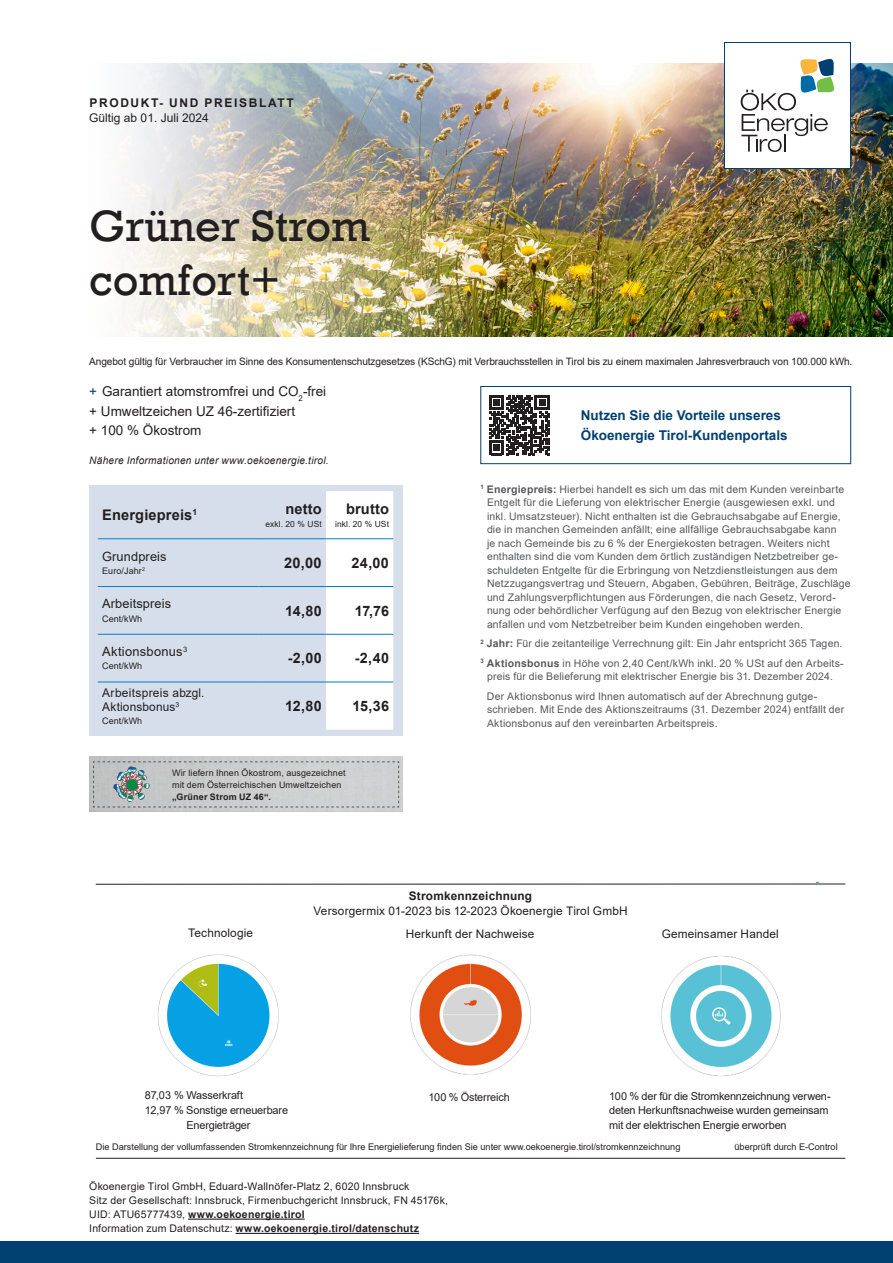
<style>
.page{position:relative;width:893px;height:1263px;background:#fff}
.page>*{position:absolute;margin:0;border:0;box-sizing:border-box;transform-origin:0 0}
.Headline{font:45px "Rockwell";color:#231f20}
.Arial_Bold__12pt__PF{font:700 14.55px "Arial";letter-spacing:.01em;color:#231f20}
.Arial_Bold__12pt__PF-2{font:700 14.4px "Arial";letter-spacing:.02em;color:#231f20}
.Aufzählung_Plus{font:13.5px "Arial";color:#231f20}
.Aufzählung_Plus-2{font:700 13.5px/19.5px "Arial";color:#004071}
.Arial_Bold__12pt__PF-3{font:12.9px "Arial";letter-spacing:.02em;color:#231f20}
.Arial_Bold__12pt__PF-4{font:12.75px "Arial";letter-spacing:.01em;color:#231f20}
.Arial_Bold__12pt__PF-5{font:12px/13.5px "Arial";letter-spacing:.015em;color:#231f20}
.Headline_3{font:700 12px "Arial";letter-spacing:.135em;color:#231f20}
.copy{font:12px "Arial";color:#231f20}
.t1{font:11.85px/14.7px "Arial";letter-spacing:.01em;color:#231f20;text-align:center}
.t2{font:10.95px/14.7px "Arial";letter-spacing:-.015em;color:#231f20}
.t3{font:10.5px/13.5px "Arial";letter-spacing:.015em;color:#57585a}
.Spalte_Aufzählung{font:10.5px "Arial";letter-spacing:.015em;color:#231f20}
.Spalte_Aufzählung-2{font:700 10.5px "Arial";letter-spacing:.02em;color:#231f20}
.Aufzaehlung__80{font:italic 10.5px "Arial";letter-spacing:.025em;color:#231f20;scale:.96 1}
.Aufzählung_Plus-3{font:10.2px "Arial";letter-spacing:-.01em;color:#231f20}
.t4{font:9.15px "Arial";color:#231f20}
.Arial_Bold__12pt__PF-6{font:9px/11.6px "Arial";letter-spacing:.015em;color:#231f20}
.Arial_Bold__12pt__PF-7{font:8.4px "Arial";letter-spacing:.01em;color:#231f20}
.s1{color:#004071}
.s2{font-weight:700}
.s3{font-weight:400}
</style>
<div class="page">
<img style="left:694px;top:63px;width:199px;height:274px">
<img style="left:125px;top:63px;width:569px;height:274px">
<div style="left:725px;top:42px;width:126px;height:126px;background:#fff"></div>
<hr style="left:725px;top:42px;width:126px;height:1px;background:#004071">
<hr style="left:725px;top:42px;width:1px;height:126px;background:#004071">
<hr style="left:850px;top:42px;width:1px;height:126px;background:#004071">
<hr style="left:725px;top:168px;width:126px;height:1px;background:#004071">
<svg style="left:741px;top:58px;width:93px;height:94px"></svg>
<div style="left:481px;top:386px;width:370px;height:78px;border:1px solid #004071"></div>
<div style="left:0;top:1242px;width:893px;height:21px;background:#004071"></div>
<div style="left:89px;top:757px;width:313px;height:55px;background:linear-gradient(to right,#c1c1c2,#d3d4d5)"></div>
<svg style="left:93px;top:761px;width:306px;height:47px"></svg>
<img style="left:158px;top:954px;width:121px;height:123px">
<img style="left:410px;top:954px;width:121px;height:121px">
<img style="left:661px;top:955px;width:120px;height:122px">
<hr style="left:96px;top:1158px;width:749px;height:1px;background:#231f20">
<hr style="left:96px;top:884px;width:749px;height:1px;background:#231f20">
<hr style="left:188px;top:1218px;width:117px;height:2px;background:#231f20">
<hr style="left:236px;top:1233px;width:183px;height:1px;background:#231f20">
<svg style="left:489px;top:395px;width:60px;height:60px"></svg>
<div style="left:89px;top:485px;width:313px;height:251px;background:#d7deeb"></div>
<div style="left:326px;top:491px;width:67px;height:239px;background:#fff"></div>
<hr style="left:98px;top:538px;width:161px;height:1px;background:#0080c6">
<hr style="left:259px;top:538px;width:67px;height:1px;background:#0080c6">
<hr style="left:326px;top:538px;width:67px;height:1px;background:#0080c6">
<hr style="left:98px;top:586px;width:161px;height:1px;background:#0080c6">
<hr style="left:259px;top:586px;width:67px;height:1px;background:#0080c6">
<hr style="left:326px;top:586px;width:67px;height:1px;background:#0080c6">
<hr style="left:98px;top:634px;width:161px;height:1px;background:#0080c6">
<hr style="left:259px;top:634px;width:67px;height:1px;background:#0080c6">
<hr style="left:326px;top:634px;width:67px;height:1px;background:#0080c6">
<hr style="left:98px;top:682px;width:161px;height:1px;background:#0080c6">
<hr style="left:259px;top:682px;width:67px;height:1px;background:#0080c6">
<hr style="left:326px;top:682px;width:67px;height:1px;background:#0080c6">
<p class="Headline_3" style="left:90px;top:95px;width:206px">PRODUKT- UND PREISBLATT</p>
<p class="copy" style="left:89px;top:109px;width:121px">Gültig ab 01. Juli 2024</p>
<p class="Headline" style="left:89px;top:200px;width:282px">Grüner Strom</p>
<p class="Headline" style="left:89px;top:254px;width:193px">comfort+</p>
<p class="Aufzählung_Plus-3" style="left:89px;top:355px;width:765px">Angebot gültig für Verbraucher im Sinne des Konsumentenschutzgesetzes (KSchG) mit Verbrauchsstellen in Tirol bis zu einem maximalen Jahresverbrauch von 100.000 kWh.</p>
<p class="Aufzählung_Plus" style="left:89px;top:382px;width:238px"><span class="s1">+</span> Garantiert atomstromfrei und CO<sub>2</sub>-frei</p>
<p class="Aufzählung_Plus" style="left:89px;top:402px;width:207px">+ Umweltzeichen UZ 46-zertifiziert</p>
<p class="Aufzählung_Plus" style="left:89px;top:421px;width:114px">+ 100 % Ökostrom</p>
<p class="Aufzaehlung__80" style="left:89px;top:454px;width:251px">Nähere Informationen unter www.oekoenergie.tirol.</p>
<p class="Arial_Bold__12pt__PF" style="left:102px;top:505px;width:97px">Energiepreis<sup>1</sup></p>
<p class="Arial_Bold__12pt__PF-4" style="left:102px;top:547px;width:66px">Grundpreis</p>
<p class="Arial_Bold__12pt__PF-6" style="left:102px;top:565px;width:44px">Euro/Jahr<sup>2</sup></p>
<p class="Arial_Bold__12pt__PF-4" style="left:102px;top:595px;width:70px">Arbeitspreis</p>
<p class="Arial_Bold__12pt__PF-6" style="left:102px;top:613px;width:42px">Cent/kWh</p>
<p class="Arial_Bold__12pt__PF-3" style="left:102px;top:643px;width:87px">Aktionsbonus<sup>3</sup></p>
<p class="Arial_Bold__12pt__PF-6" style="left:102px;top:660px;width:42px">Cent/kWh</p>
<p class="Arial_Bold__12pt__PF-5" style="left:102px;top:686px;width:104px">Arbeitspreis abzgl.<br>Aktionsbonus<sup>3</sup></p>
<p class="Arial_Bold__12pt__PF-6" style="left:102px;top:715px;width:42px">Cent/kWh</p>
<p class="Arial_Bold__12pt__PF" style="left:285px;top:498px;width:38px">netto</p>
<p class="Arial_Bold__12pt__PF-7" style="left:265px;top:518px;width:58px">exkl. 20 % USt</p>
<p class="Arial_Bold__12pt__PF" style="left:346px;top:498px;width:44px">brutto</p>
<p class="Arial_Bold__12pt__PF-7" style="left:335px;top:518px;width:55px">inkl. 20 % USt</p>
<p class="Arial_Bold__12pt__PF" style="left:284px;top:553px;width:39px">20,00</p>
<p class="Arial_Bold__12pt__PF-2" style="left:352px;top:553px;width:39px">24,00</p>
<p class="Arial_Bold__12pt__PF-2" style="left:285px;top:600px;width:38px">14,80</p>
<p class="Arial_Bold__12pt__PF-2" style="left:355px;top:600px;width:36px">17,76</p>
<p class="Arial_Bold__12pt__PF-2" style="left:288px;top:648px;width:35px">-2,00</p>
<p class="Arial_Bold__12pt__PF-2" style="left:355px;top:648px;width:36px">-2,40</p>
<p class="Arial_Bold__12pt__PF-2" style="left:285px;top:696px;width:38px">12,80</p>
<p class="Arial_Bold__12pt__PF-2" style="left:353px;top:696px;width:38px">15,36</p>
<p class="Arial_Bold__12pt__PF-6" style="left:172px;top:767px;width:175px">Wir liefern Ihnen Ökostrom, ausgezeichnet mit dem Österreichischen Umweltzeichen <span class="s2">„Grüner Strom UZ 46“.</span></p>
<p class="Aufzählung_Plus-2" style="left:581px;top:406px;width:208px">Nutzen Sie die Vorteile unseres<br>Ökoenergie Tirol-Kundenportals</p>
<p class="t3" style="left:487px;top:482px;width:365px;text-indent:-6px"><sup>1</sup> <span class="s2">Energiepreis:</span> Hierbei handelt es sich um das mit dem Kunden vereinbarte Entgelt für die Lieferung von elektrischer Energie (ausgewiesen exkl. und inkl. Umsatzsteuer). Nicht enthalten ist die Gebrauchsabgabe auf Energie, die in manchen Gemeinden anfällt; eine allfällige Gebrauchsabgabe kann<br>je nach Gemeinde bis zu 6 % der Energiekosten betragen. Weiters nicht enthalten sind die vom Kunden dem örtlich zuständigen Netzbetreiber ge&shy;schuldeten Entgelte für die Erbringung von Netzdienstleistungen aus dem Netzzugangsvertrag und Steuern, Abgaben, Gebühren, Beiträge, Zuschläge und Zahlungsverpflichtungen aus Förderungen, die nach Gesetz, Verord&shy;nung oder behördlicher Verfügung auf den Bezug von elektrischer Energie anfallen und vom Netzbetreiber beim Kunden eingehoben werden.</p>
<p class="t3" style="left:481px;top:637px;width:363px"><sup>2</sup> <span class="s2">Jahr:</span> Für die zeitanteilige Verrechnung gilt: Ein Jahr entspricht 365 Tagen.</p>
<p class="t3" style="left:481px;top:656px;width:365px;text-align:center"><sup>3</sup> <span class="s2">Aktionsbonus</span> in Höhe von 2,40 Cent/kWh inkl. 20 % USt auf den Arbeits&shy;preis für die Belieferung mit elektrischer Energie bis 31. Dezember 2024.</p>
<p class="t3" style="left:487px;top:689px;width:359px">Der Aktionsbonus wird Ihnen automatisch auf der Abrechnung gutge&shy;schrieben. Mit Ende des Aktionszeitraums (31. Dezember 2024) entfällt der<br>Aktionsbonus auf den vereinbarten Arbeitspreis.</p>
<p class="t1" style="left:313px;top:888px;width:316px"><span class="s2">Stromkennzeichnung<br></span>Versorgermix 01-2023 bis 12-2023 Ökoenergie Tirol GmbH</p>
<p class="t1" style="left:188px;top:926px;width:66px">Technologie</p>
<p class="t1" style="left:406px;top:927px;width:130px">Herkunft der Nachweise</p>
<p class="t1" style="left:662px;top:926px;width:119px">Gemeinsamer Handel</p>
<p class="t2" style="left:145px;top:1088px;width:100px">87,03 % Wasserkraft</p>
<p class="t2" style="left:145px;top:1103px;width:145px">12,97 % Sonstige erneuerbare</p>
<p class="t2" style="left:187px;top:1117px;width:65px">Energieträger</p>
<p class="t2" style="left:429px;top:1090px;width:83px">100 % Österreich</p>
<p class="t2" style="left:609px;top:1088px;width:223px">100 % der für die Stromkennzeichnung verwen&shy;deten Herkunftsnachweise wurden gemeinsam mit der elektrischen Energie erworben</p>
<p class="t4" style="left:96px;top:1141px;width:586px">Die Darstellung der vollumfassenden Stromkennzeichnung für Ihre Energielieferung finden Sie unter www.oekoenergie.tirol/stromkennzeichnung</p>
<p class="t4" style="left:734px;top:1141px;width:105px">überprüft durch E-Control</p>
<p class="Spalte_Aufzählung" style="left:89px;top:1178px;width:322px">Ökoenergie Tirol GmbH, Eduard-Wallnöfer-Platz 2, 6020 Innsbruck</p>
<p class="Spalte_Aufzählung" style="left:89px;top:1193px;width:360px">Sitz der Gesellschaft: Innsbruck, Firmenbuchgericht Innsbruck, FN 45176k,</p>
<p class="Spalte_Aufzählung-2" style="left:89px;top:1207px;width:217px"><span class="s3">UID: ATU65777439,</span> www.oekoenergie.tirol</p>
<p class="Spalte_Aufzählung-2" style="left:89px;top:1221px;width:331px"><span class="s3">Information zum Datenschutz:</span> www.oekoenergie.tirol/datenschutz</p>
</div>
